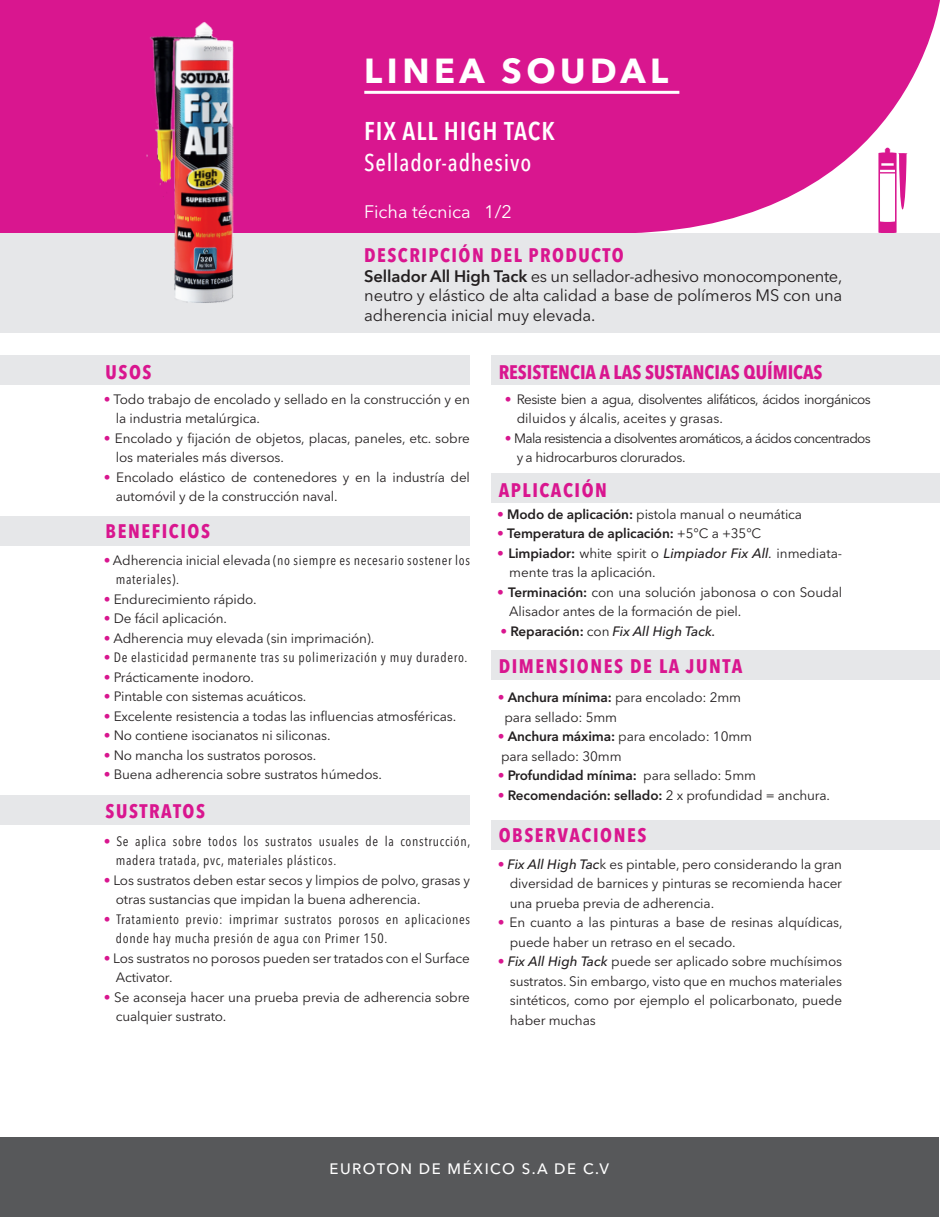
<style>
.page{position:relative;width:940px;height:1217px;background:#fff}
.page>*{position:absolute;margin:0;border:0;box-sizing:border-box;transform-origin:0 0}
.t1{font:700 34.5px "Avenir Next LT Pro";letter-spacing:.13em;color:#fff}
.t2{font:600 condensed 25.5px "Avenir Next LT Pro";letter-spacing:.04em;color:#fff}
.t3{font:500 condensed 24px "Avenir Next LT Pro";letter-spacing:.03em;color:#fff}
.t4{font:700 condensed 19.5px "Avenir Next LT Pro";letter-spacing:.075em;color:#d9168f}
.t5{font:700 condensed 19.5px "Avenir Next LT Pro";color:#d9168f}
.t6{font:18px "Avenir Next LT Pro";color:#fff}
.t7{font:16.5px/19.5px "Avenir Next LT Pro";letter-spacing:-.01em;color:#231f20;text-align:justify}
.t8{font:500 15px "Avenir Next LT Pro";letter-spacing:.1em;color:#fff}
.t9{font:13.5px/19.5px "Avenir Next LT Pro";letter-spacing:-.01em;color:#231f20}
.t10{font:condensed 13.5px/19.5px "Avenir Next LT Pro";letter-spacing:.05em;color:#231f20}
.t11{font:600 13.5px "Avenir Next LT Pro";letter-spacing:-.01em;color:#231f20}
.t12{font:13.5px/19.5px "Avenir Next LT Pro";letter-spacing:-.04em;color:#231f20}
.t13{font:13.5px/19.5px "Avenir Next LT Pro";letter-spacing:-.05em;color:#231f20}
.t14{font:italic 500 13.5px "Avenir Next LT Pro";color:#231f20}
.s1{font-weight:600}
.s2{color:#d9168f}
.s3{font-stretch:normal;color:#d9168f}
.s4{font-stretch:normal}
.s5{font-weight:400;color:#d9168f}
.s6{font-weight:400}
.s7{font-weight:500;font-style:italic}
.s8{font-weight:500;font-style:italic;font-stretch:condensed}
.s9{font-weight:400;font-style:normal;color:#d9168f}
.s10{font-weight:600;font-style:normal}
.s11{font-weight:400;font-style:normal}
</style>
<div class="page">
<svg style="left:0;top:0;width:940px;height:233px;background:#db2897"></svg>
<svg style="left:878px;top:148px;width:29px;height:85px"></svg>
<div style="left:0;top:355px;width:469px;height:30px;background:#e6e7e9"></div>
<div style="left:492px;top:473px;width:448px;height:30px;background:#e6e7e9"></div>
<div style="left:0;top:516px;width:469px;height:29px;background:#e6e7e9"></div>
<div style="left:0;top:794px;width:469px;height:30px;background:#e6e7e9"></div>
<div style="left:0;top:233px;width:940px;height:99px;background:#e6e7e9"></div>
<hr style="left:364px;top:91px;width:315px;height:3px;background:#fff">
<div style="left:491px;top:355px;width:449px;height:30px;background:#e6e7e9"></div>
<div style="left:491px;top:650px;width:449px;height:29px;background:#e6e7e9"></div>
<div style="left:491px;top:819px;width:449px;height:30px;background:#e6e7e9"></div>
<div style="left:1px;top:1137px;width:938px;height:79px;background:#57585a"></div>
<img style="left:141px;top:13px;width:114px;height:290px">
<h1 class="t1" style="left:364px;top:49px;width:305px">LINEA SOUDAL</h1>
<h2 class="t2" style="left:364px;top:115px;width:192px">FIX ALL HIGH TACK</h2>
<h3 class="t3" style="left:364px;top:148px;width:169px">Sellador-adhesivo</h3>
<h3 class="t6" style="left:364px;top:201px;width:149px">Ficha técnica 1/2</h3>
<h3 class="t4" style="left:106px;top:360px;width:47px">USOS</h3>
<h3 class="t4" style="left:364px;top:243px;width:261px">DESCRIPCIÓN DEL PRODUCTO</h3>
<p class="t7" style="left:364px;top:266px;width:479px"><span class="s1">Sellador All High Tack</span> es un sellador-adhesivo monocomponente, neutro y elástico de alta calidad a base de polímeros MS con una adherencia inicial muy elevada.</p>
<h3 class="t5" style="left:499px;top:360px;width:325px">RESISTENCIA A LAS SUSTANCIAS QUÍMICAS</h3>
<p class="t9" style="left:116px;top:389px;width:356px;text-indent:-12px"><span class="s2">•</span> Todo trabajo de encolado y sellado en la construcción y en la industria metalúrgica.</p>
<p class="t9" style="left:116px;top:428px;width:356px;text-indent:-12px"><span class="s2">•</span> Encolado y fijación de objetos, placas, paneles, etc. sobre los materiales más diversos.</p>
<p class="t9" style="left:116px;top:467px;width:356px;text-indent:-12px"><span class="s2">•</span> Encolado elástico de contenedores y en la industría del automóvil y de la construcción naval.</p>
<h3 class="t4" style="left:106px;top:519px;width:106px">BENEFICIOS</h3>
<p class="t10" style="left:116px;top:550px;width:356px;text-indent:-12px"><span class="s3">•</span> <span class="s4">Adherencia inicial elevada</span> (no siempre es necesario sostener los materiales).</p>
<p class="t9" style="left:104px;top:589px;width:154px"><span class="s2">•</span> Endurecimiento rápido.</p>
<p class="t9" style="left:104px;top:608px;width:125px"><span class="s2">•</span> De fácil aplicación.</p>
<p class="t9" style="left:104px;top:628px;width:272px"><span class="s2">•</span> Adherencia muy elevada (sin imprimación).</p>
<p class="t10" style="left:104px;top:647px;width:365px"><span class="s3">•</span> De elasticidad permanente tras su polimerización y muy duradero.</p>
<p class="t9" style="left:104px;top:667px;width:152px"><span class="s2">•</span> Prácticamente inodoro.</p>
<p class="t9" style="left:104px;top:686px;width:204px"><span class="s2">•</span> Pintable con sistemas acuáticos.</p>
<p class="t9" style="left:104px;top:706px;width:354px"><span class="s2">•</span> Excelente resistencia a todas las influencias atmosféricas.</p>
<p class="t9" style="left:104px;top:725px;width:228px"><span class="s2">•</span> No contiene isocianatos ni siliconas.</p>
<p class="t9" style="left:104px;top:745px;width:214px"><span class="s2">•</span> No mancha los sustratos porosos.</p>
<p class="t9" style="left:104px;top:764px;width:279px"><span class="s2">•</span> Buena adherencia sobre sustratos húmedos.</p>
<h3 class="t4" style="left:106px;top:798px;width:101px">SUSTRATOS</h3>
<p class="t10" style="left:116px;top:831px;width:356px;text-indent:-12px"><span class="s3">•</span> Se aplica sobre todos los sustratos usuales de la construcción, madera tratada, pvc, materiales plásticos.</p>
<p class="t9" style="left:116px;top:870px;width:356px;text-indent:-12px"><span class="s2">•</span> Los sustratos deben estar secos y limpios de polvo, grasas y otras sustancias que impidan la buena adherencia.</p>
<p class="t10" style="left:116px;top:909px;width:356px;text-indent:-12px"><span class="s3">•</span> Tratamiento previo: imprimar sustratos porosos en aplicaciones donde hay mucha presión de agua con Primer 150.</p>
<p class="t9" style="left:116px;top:948px;width:356px;text-indent:-12px"><span class="s2">•</span> Los sustratos no porosos pueden ser tratados con el Surface<br>Activator.</p>
<p class="t9" style="left:116px;top:987px;width:356px;text-indent:-12px"><span class="s2">•</span> Se aconseja hacer una prueba previa de adherencia sobre cualquier sustrato.</p>
<p class="t12" style="left:517px;top:389px;width:356px;text-indent:-12px"><span class="s2">•</span> Resiste bien a agua, disolventes alifáticos, ácidos inorgánicos diluidos y álcalis, aceites y grasas.</p>
<p class="t13" style="left:517px;top:428px;width:356px;text-indent:-12px"><span class="s2">•</span> Mala resistencia a disolventes aromáticos, a ácidos concentrados y a hidrocarburos clorurados.</p>
<h3 class="t4" style="left:499px;top:478px;width:110px">APLICACIÓN</h3>
<p class="t9" style="left:497px;top:504px;width:306px"><span class="s2">•</span> <span class="s1">Modo de aplicación:</span> pistola manual o neumática</p>
<p class="t11" style="left:497px;top:525px;width:266px"><span class="s5">•</span> Temperatura de aplicación: <span class="s6">+5°C a +35°C</span></p>
<p class="t9" style="left:509px;top:543px;width:334px;text-indent:-12px"><span class="s2">•</span> <span class="s1">Limpiador:</span> white spirit o <span class="s7">Limpiador Fix All</span><span class="s8">.</span> inmediata&shy;mente tras la aplicación.</p>
<p class="t9" style="left:509px;top:582px;width:334px;text-indent:-12px"><span class="s2">•</span> <span class="s1">Terminación:</span> con una solución jabonosa o con Soudal<br>Alisador antes de la formación de piel.</p>
<p class="t14" style="left:500px;top:622px;width:216px"><span class="s9">•</span> <span class="s10">Reparación:</span> <span class="s11">con</span> Fix All High Tack.</p>
<h3 class="t4" style="left:499px;top:653px;width:245px">DIMENSIONES DE LA JUNTA</h3>
<p class="t9" style="left:504px;top:687px;width:238px;text-indent:-7px"><span class="s2">•</span> <span class="s1">Anchura mínima:</span> para encolado: 2mm para sellado: 5mm</p>
<p class="t9" style="left:498px;top:726px;width:256px"><span class="s2">•</span> <span class="s1">Anchura máxima:</span> para encolado: 10mm para sellado: 30mm</p>
<p class="t11" style="left:498px;top:767px;width:260px"><span class="s5">•</span> Profundidad mínima: <span class="s6">para sellado: 5mm</span></p>
<p class="t11" style="left:498px;top:786px;width:334px"><span class="s5">•</span> Recomendación: sellado: <span class="s6">2 x profundidad = anchura.</span></p>
<h3 class="t4" style="left:499px;top:823px;width:149px">OBSERVACIONES</h3>
<p class="t9" style="left:510px;top:854px;width:334px;text-align:justify;text-indent:-12px"><span class="s2">•</span> <span class="s7">Fix All High Tac</span>k es pintable, pero considerando la gran diversidad de barnices y pinturas se recomienda hacer una prueba previa de adherencia.</p>
<p class="t9" style="left:510px;top:912px;width:334px;text-indent:-12px"><span class="s2">•</span> En cuanto a las pinturas a base de resinas alquídicas, puede haber un retraso en el secado.</p>
<p class="t9" style="left:510px;top:951px;width:334px;text-align:justify;text-indent:-12px"><span class="s2">•</span> <span class="s7">Fix All High Tack</span> puede ser aplicado sobre muchísimos sustratos. Sin embargo, visto que en muchos materiales sintéticos, como por ejemplo el policarbonato, puede haber muchas</p>
<p class="t8" style="left:329px;top:1159px;width:281px">EUROTON DE MÉXICO S.A DE C.V</p>
</div>
